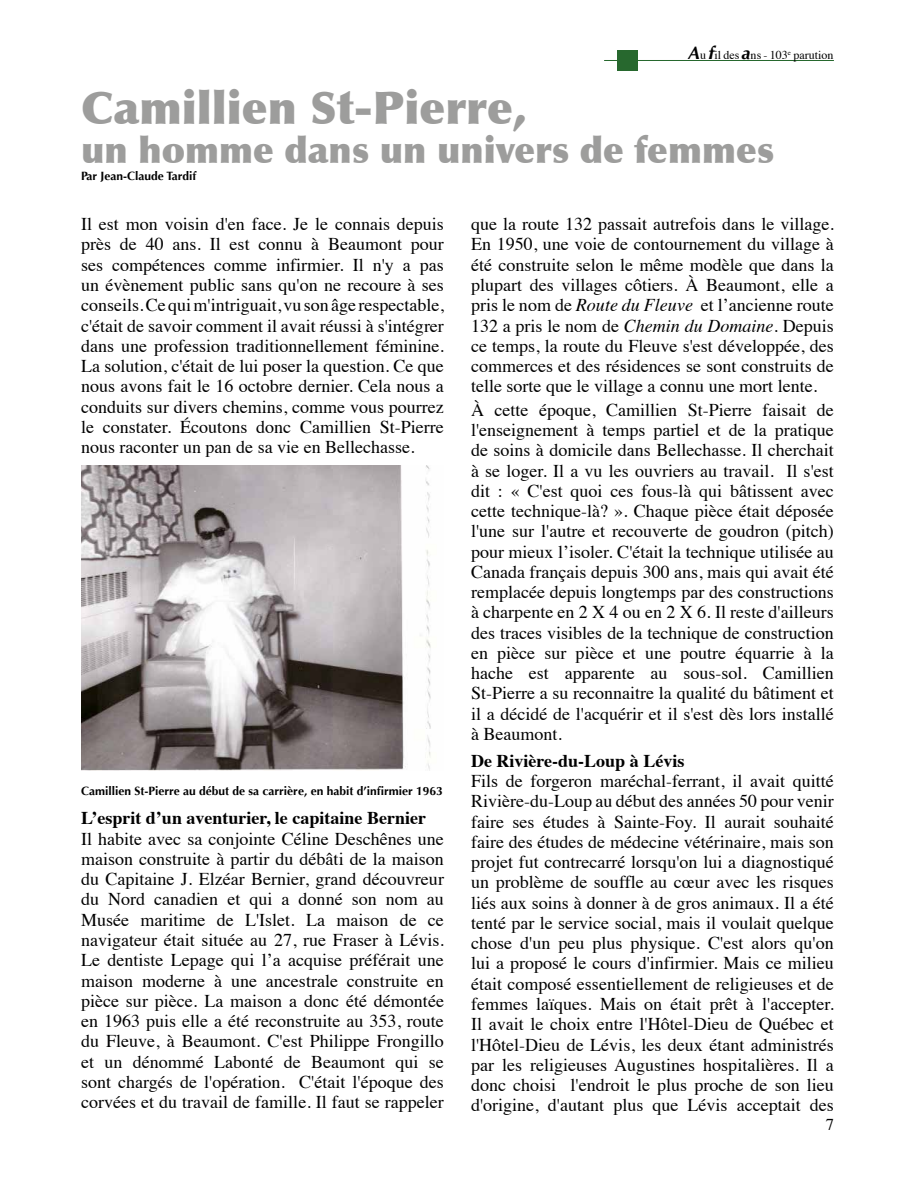
<style>
.page{position:relative;width:915px;height:1191px;background:#fff}
.page>*{position:absolute;margin:0;border:0;box-sizing:border-box;transform-origin:0 0}
.t1{font:900 45px "Optima";color:#9d9d9c}
.t2{font:900 36px "Optima";color:#9d9d9c}
.t3{font:18px/20.2px "Times";color:#000;text-align:justify}
.t4{font:700 18px "Times";color:#000}
.t5{font:16.5px "Times";color:#000}
.t6{font:700 12px "Optima";color:#000}
.t7{font:12px "Times";color:#000}
.s1{font-family:"Optima";font-weight:700;font-style:italic;font-size:18px}
.s2{font-style:italic}
</style>
<div class="page">
<hr style="left:604px;top:60px;width:229px;height:1px;background:#27682e">
<div style="left:617px;top:50px;width:20px;height:21px;background:#27682e"></div>
<img style="left:81px;top:465px;width:350px;height:305px">
<p class="t7" style="left:687px;top:44px;width:147px"><span class="s1">A</span>u <span class="s1">f</span>il des <span class="s1">a</span>ns - 103<sup>e</sup> parution</p>
<h1 class="t1" style="left:81px;top:81px;width:446px">Camillien St-Pierre,</h1>
<h2 class="t2" style="left:81px;top:129px;width:694px">un homme dans un univers de femmes</h2>
<p class="t6" style="left:81px;top:169px;width:117px">Par Jean-Claude Tardif</p>
<p class="t3" style="left:81px;top:212px;width:364px">Il est mon voisin d'en face. Je le connais depuis près de 40 ans. Il est connu à Beaumont pour ses compétences comme infirmier. Il n'y a pas un évènement public sans qu'on ne recoure à ses conseils. Ce qui m'intriguait, vu son âge respectable, c'était de savoir comment il avait réussi à s'intégrer dans une profession traditionnellement féminine.<br>La solution, c'était de lui poser la question. Ce que nous avons fait le 16 octobre dernier. Cela nous a conduits sur divers chemins, comme vous pourrez le constater. Écoutons donc Camillien St-Pierre nous raconter un pan de sa vie en Bellechasse.</p>
<p class="t6" style="left:81px;top:784px;width:363px">Camillien St-Pierre au début de sa carrière, en habit d’infirmier 1963</p>
<p class="t4" style="left:81px;top:801px;width:346px">L’esprit d’un aventurier, le capitaine Bernier</p>
<p class="t3" style="left:81px;top:827px;width:364px">Il habite avec sa conjointe Céline Deschênes une maison construite à partir du débâti de la maison du Capitaine J. Elzéar Bernier, grand découvreur du Nord canadien et qui a donné son nom au Musée maritime de L'Islet. La maison de ce navigateur était située au 27, rue Fraser à Lévis.<br>Le dentiste Lepage qui l’a acquise préférait une maison moderne à une ancestrale construite en pièce sur pièce. La maison a donc été démontée en 1963 puis elle a été reconstruite au 353, route du Fleuve, à Beaumont. C'est Philippe Frongillo et un dénommé Labonté de Beaumont qui se sont chargés de l'opération. C'était l'époque des corvées et du travail de famille. Il faut se rappeler</p>
<p class="t3" style="left:471px;top:212px;width:364px">que la route 132 passait autrefois dans le village.<br>En 1950, une voie de contournement du village à été construite selon le même modèle que dans la plupart des villages côtiers. À Beaumont, elle a pris le nom de <span class="s2">Route du Fleuve</span> et l’ancienne route 132 a pris le nom de <span class="s2">Chemin du Domaine</span>. Depuis ce temps, la route du Fleuve s'est développée, des commerces et des résidences se sont construits de telle sorte que le village a connu une mort lente.</p>
<p class="t3" style="left:471px;top:398px;width:364px">À cette époque, Camillien St-Pierre faisait de l'enseignement à temps partiel et de la pratique de soins à domicile dans Bellechasse. Il cherchait à se loger. Il a vu les ouvriers au travail. Il s'est dit : « C'est quoi ces fous-là qui bâtissent avec cette technique-là? ». Chaque pièce était déposée l'une sur l'autre et recouverte de goudron (pitch) pour mieux l’isoler. C'était la technique utilisée au Canada français depuis 300 ans, mais qui avait été remplacée depuis longtemps par des constructions à charpente en 2 X 4 ou en 2 X 6. Il reste d'ailleurs des traces visibles de la technique de construction en pièce sur pièce et une poutre équarrie à la hache est apparente au sous-sol. Camillien St-Pierre a su reconnaitre la qualité du bâtiment et il a décidé de l'acquérir et il s'est dès lors installé à Beaumont.</p>
<p class="t4" style="left:471px;top:743px;width:215px">De Rivière-du-Loup à Lévis</p>
<p class="t3" style="left:471px;top:769px;width:364px">Fils de forgeron maréchal-ferrant, il avait quitté Rivière-du-Loup au début des années 50 pour venir faire ses études à Sainte-Foy. Il aurait souhaité faire des études de médecine vétérinaire, mais son projet fut contrecarré lorsqu'on lui a diagnostiqué un problème de souffle au cœur avec les risques liés aux soins à donner à de gros animaux. Il a été tenté par le service social, mais il voulait quelque chose d'un peu plus physique. C'est alors qu'on lui a proposé le cours d'infirmier. Mais ce milieu était composé essentiellement de religieuses et de femmes laïques. Mais on était prêt à l'accepter.<br>Il avait le choix entre l'Hôtel-Dieu de Québec et l'Hôtel-Dieu de Lévis, les deux étant administrés par les religieuses Augustines hospitalières. Il a donc choisi l'endroit le plus proche de son lieu d'origine, d'autant plus que Lévis acceptait des</p>
<p class="t5" style="left:825px;top:1109px;width:10px">7</p>
</div>
